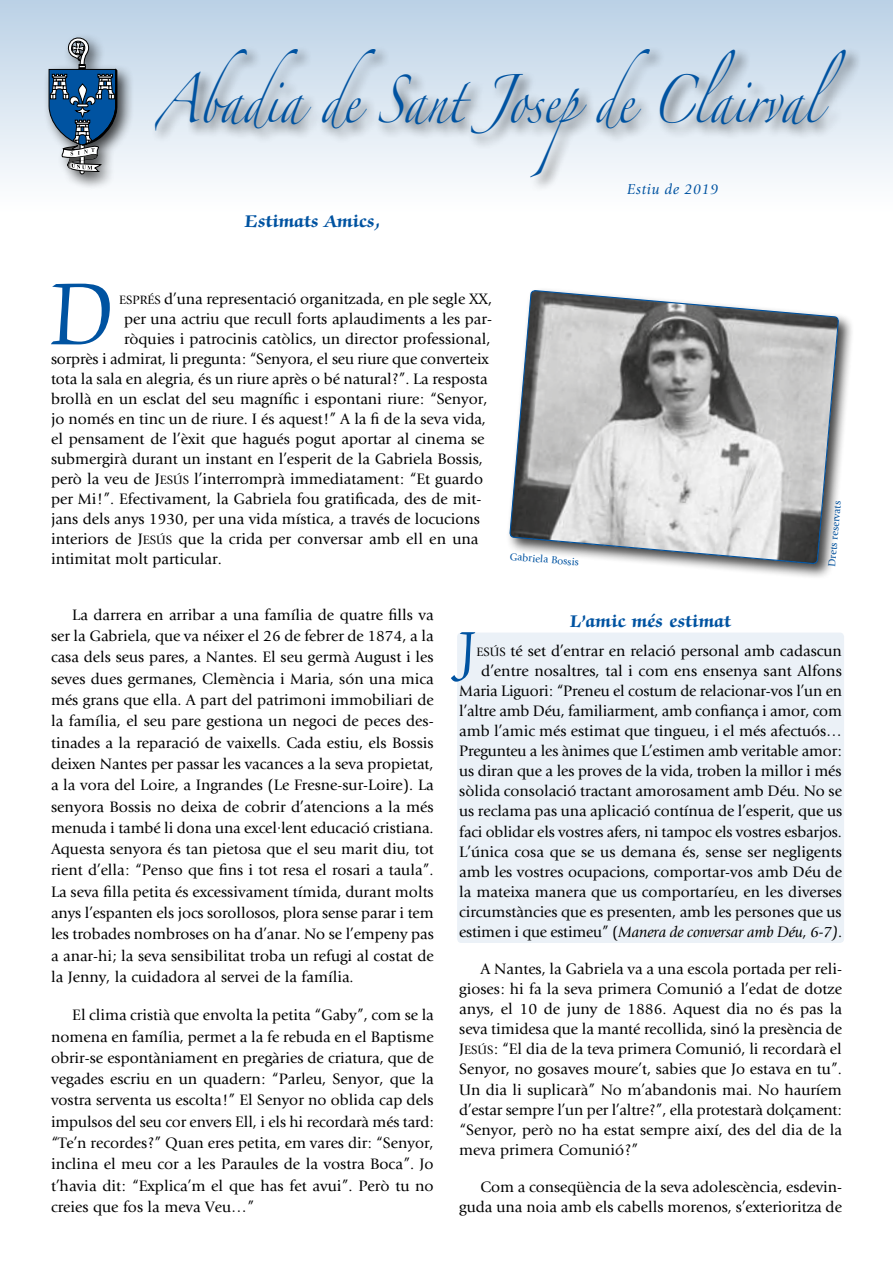
<style>
.page{position:relative;width:893px;height:1263px;background:#fff}
.page>*{position:absolute;margin:0;border:0;box-sizing:border-box;transform-origin:0 0}
.t1{font:102px "Zapf Chancery Std";color:#0053a1;scale:.91 1}
.t2{font:60.9px "Zapf Chancery Std Roman SC800";color:#0053a1;scale:.91 1}
.t3{font:43.2px "Zapfino";color:#0053a1;scale:.75 1}
.t4{font:700 19.5px "Zapf Chancery Std";letter-spacing:.01em;color:#0053a1}
.t5{font:15.75px/21.3px "Giovanni";color:#000;text-align:justify}
.t6{font:italic 15px "Giovanni";letter-spacing:.045em;color:#0053a1}
.t7{font:10.5px "Giovanni";color:#0053a1}
.s1{font-family:"Giovanni Book SC800";font-size:12.6px}
.s2{font-family:"Giovanni Book SC800"}
.s3{font-style:italic}
</style>
<div class="page">
<div style="left:0;top:0;width:893px;height:213px;background:linear-gradient(to bottom,#bbd1e6,#fff)"></div>
<div style="left:152px;top:46px;width:710px;height:147px;background:#000;opacity:.75"></div>
<div style="left:43px;top:33px;width:91px;height:158px;background:#000;opacity:.75"></div>
<svg style="left:49px;top:38px;width:68px;height:136px"></svg>
<div style="left:457px;top:632px;width:387px;height:311px;background:#ebf1f7;border-radius:4px"></div>
<div style="left:506px;top:287px;width:349px;height:293px;background:#000;opacity:.75"></div>
<svg style="left:509px;top:289px;width:330px;height:276px"></svg>
<h3 class="t3" style="left:156px;top:82px;width:921px">Abadia de Sant Josepde Clairval</h3>
<p class="t6" style="left:627px;top:181px;width:93px">Estiu de 2019</p>
<p class="t4" style="left:245px;top:211px;width:137px">Estimats Amics,</p>
<h1 class="t1" style="left:51px;top:261px;width:69px">D</h1>
<p class="t5" style="left:119px;top:289px;width:375px"><span class="s1">ESPRÉS</span> d’una representació organitzada, en ple segle XX,</p>
<p class="t5" style="left:124px;top:309px;width:370px">per una actriu que recull forts aplaudiments a les par-</p>
<p class="t5" style="left:124px;top:329px;width:368px">ròquies i patrocinis catòlics, un director professional,</p>
<p class="t5" style="left:51px;top:349px;width:439px">sorprès i admirat, li pregunta: “Senyora, el seu riure que converteix</p>
<p class="t5" style="left:51px;top:368px;width:438px">tota la sala en alegria, és un riure après o bé natural?”. La resposta</p>
<p class="t5" style="left:51px;top:388px;width:438px">brollà en un esclat del seu magnífic i espontani riure: “Senyor,</p>
<p class="t5" style="left:51px;top:408px;width:437px">jo només en tinc un de riure. I és aquest!” A la fi de la seva vida,</p>
<p class="t5" style="left:51px;top:428px;width:435px">el pensament de l’èxit que hagués pogut aportar al cinema se</p>
<p class="t5" style="left:51px;top:448px;width:434px">submergirà durant un instant en l’esperit de la Gabriela Bossis,</p>
<p class="t5" style="left:51px;top:468px;width:434px">però la veu de <span class="s2">J</span><span class="s1">ESÚS</span> l’interromprà immediatament: “Et guardo</p>
<p class="t5" style="left:51px;top:488px;width:432px">per Mi!”. Efectivament, la Gabriela fou gratificada, des de mit-</p>
<p class="t5" style="left:51px;top:508px;width:430px">jans dels anys 1930, per una vida mística, a través de locucions</p>
<p class="t5" style="left:51px;top:528px;width:429px">interiors de <span class="s2">J</span><span class="s1">ESÚS</span> que la crida per conversar amb ell en una</p>
<p class="t5" style="left:51px;top:548px;width:172px">intimitat molt particular.</p>
<p class="t7" style="left:510px;top:550px;width:71px;rotate:5deg">Gabriela Bossis</p>
<p class="t7" style="left:826px;top:566px;width:67px;rotate:-85deg">Drets reservats</p>
<p class="t5" style="left:51px;top:604px;width:384px;text-indent:21px">La darrera en arribar a una família de quatre fills va ser la Gabriela, que va néixer el 26 de febrer de 1874, a la casa dels seus pares, a Nantes. El seu germà August i les seves dues germanes, Clemència i Maria, són una mica més grans que ella. A part del patrimoni immobiliari de la família, el seu pare gestiona un negoci de peces des&shy;tinades a la reparació de vaixells. Cada estiu, els Bossis deixen Nantes per passar les vacances a la seva propietat, a la vora del Loire, a Ingrandes (Le Fresne-sur-Loire). La senyora Bossis no deixa de cobrir d’atencions a la més menuda i també li dona una excel·lent educació cristiana.<br>Aquesta senyora és tan pietosa que el seu marit diu, tot rient d’ella: “Penso que fins i tot resa el rosari a taula”.<br>La seva filla petita és excessivament tímida, durant molts anys l’espanten els jocs sorollosos, plora sense parar i tem les trobades nombroses on ha d’anar. No se l’empeny pas a anar-hi; la seva sensibilitat troba un refugi al costat de la Jenny, la cuidadora al servei de la família.</p>
<p class="t5" style="left:51px;top:1004px;width:384px;text-indent:21px">El clima cristià que envolta la petita “Gaby”, com se la nomena en família, permet a la fe rebuda en el Baptisme obrir-se espontàniament en pregàries de criatura, que de vegades escriu en un quadern: “Parleu, Senyor, que la vostra serventa us escolta!” El Senyor no oblida cap dels impulsos del seu cor envers Ell, i els hi recordarà més tard: “Te’n recordes?” Quan eres petita, em vares dir: “Senyor, inclina el meu cor a les Paraules de la vostra Boca”. Jo t’havia dit: “Explica’m el que has fet avui”. Però tu no creies que fos la meva Veu…”</p>
<p class="t4" style="left:570px;top:611px;width:162px">L’amic més estimat</p>
<h2 class="t2" style="left:459px;top:619px;width:18px">J</h2>
<p class="t5" style="left:459px;top:641px;width:384px;line-height:20.1px;text-align:right"><span class="s1">ESÚS</span> té set d’entrar en relació personal amb cadascun d’entre nosaltres, tal i com ens ensenya sant Alfons Maria Liguori: “Preneu el costum de relacionar-vos l’un en l’altre amb Déu, familiarment, amb confiança i amor, com amb l’amic més estimat que tingueu, i el més afectuós… Pregunteu a les ànimes que L’estimen amb veritable amor: us diran que a les proves de la vida, troben la millor i més sòlida consolació tractant amorosament amb Déu. No se us reclama pas una aplicació contínua de l’esperit, que us faci oblidar els vostres afers, ni tampoc els vostres esbarjos.<br>L’única cosa que se us demana és, sense ser negligents amb les vostres ocupacions, comportar-vos amb Déu de la mateixa manera que us comportaríeu, en les diverses circumstàncies que es presenten, amb les persones que us estimen i que estimeu” (<span class="s3">Manera de conversar amb Déu, 6-7)</span>.</p>
<p class="t5" style="left:459px;top:959px;width:384px;line-height:20.1px;text-indent:21px">A Nantes, la Gabriela va a una escola portada per reli&shy;gioses: hi fa la seva primera Comunió a l’edat de dotze anys, el 10 de juny de 1886. Aquest dia no és pas la seva timidesa que la manté recollida, sinó la presència de <span class="s2">J</span><span class="s1">ESÚS</span>: “El dia de la teva primera Comunió, li recordarà el Senyor, no gosaves moure’t, sabies que Jo estava en tu”.<br>Un dia li suplicarà” No m’abandonis mai. No hauríem d’estar sempre l’un per l’altre?”, ella protestarà dolçament: “Senyor, però no ha estat sempre així, des del dia de la meva primera Comunió?”</p>
<p class="t5" style="left:459px;top:1177px;width:384px;line-height:20.1px;text-align:right">Com a conseqüència de la seva adolescència, esdevin&shy;guda una noia amb els cabells morenos, s’exterioritza de</p>
</div>
